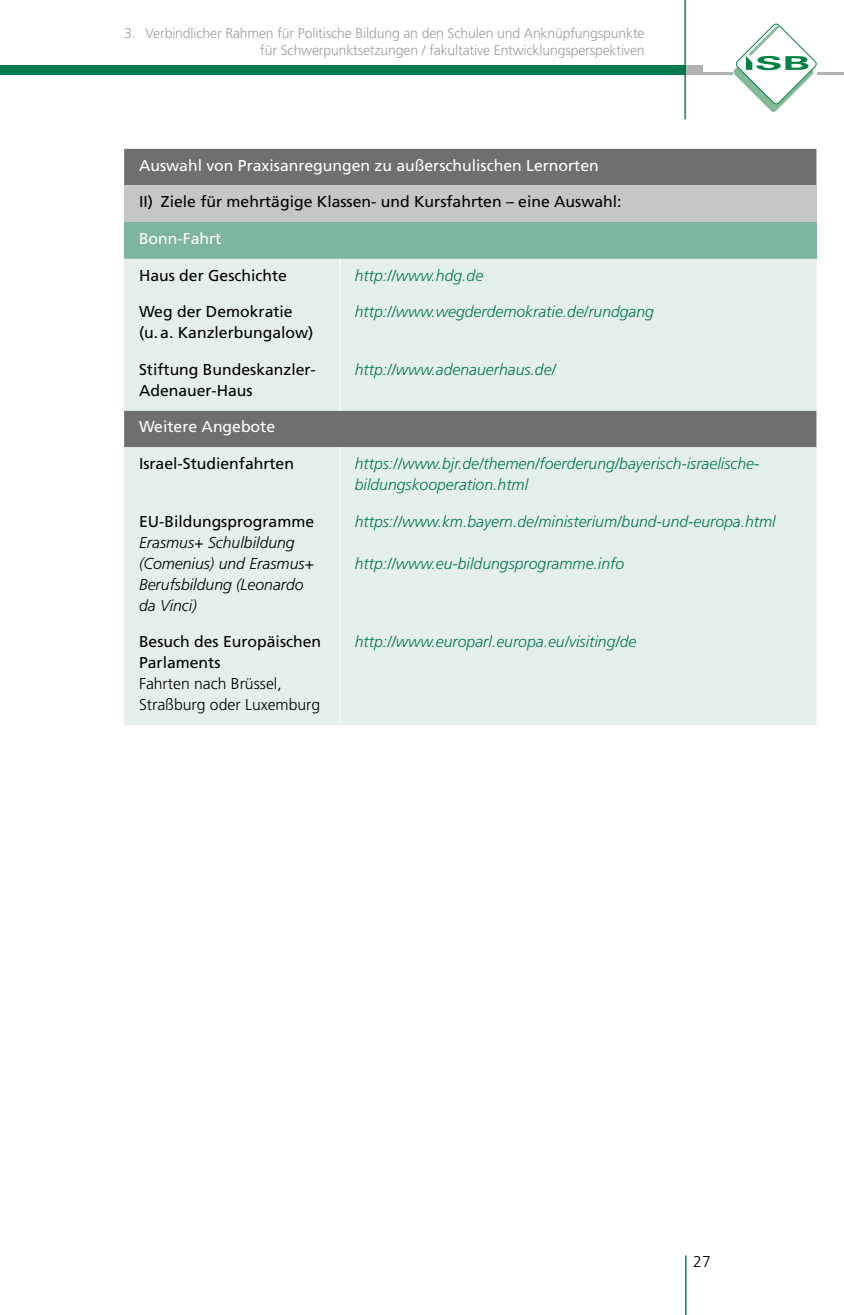
<style>
.page{position:relative;width:844px;height:1315px;background:#fff}
.page>*{position:absolute;margin:0;border:0;box-sizing:border-box;transform-origin:0 0}
.t1{font:italic 300 15.75px/21px "Frutiger LT Std";color:#00794d}
.t2{font:15.75px/21px "Frutiger LT Std";color:#000}
.t3{font:15.75px "Frutiger LT Std";color:#fff}
.t4{font:italic 300 15.75px/21px "Frutiger LT Std";color:#000}
.t5{font:300 15.75px/21px "Frutiger LT Std";color:#000}
.t6{font:300 14px/16.8px "Frutiger LT Std";letter-spacing:-.01em;color:#9c9d9d;text-align:right}
</style>
<div class="page">
<div style="left:682px;top:66px;width:20px;height:9px;background:#b1b2b3"></div>
<hr style="left:685px;top:72px;width:158px;height:3px;background:#b1b2b3">
<div style="left:0;top:66px;width:685px;height:9px;background:#00794d"></div>
<hr style="left:684px;top:0;width:1px;height:119px;background:#00794d">
<hr style="left:685px;top:1255px;width:1px;height:60px;background:#00794d">
<svg style="left:733px;top:24px;width:83px;height:88px"></svg>
<div style="left:124px;top:149px;width:692px;height:36px;background:#6f6f6e"></div>
<div style="left:124px;top:185px;width:692px;height:37px;background:#c5c6c6"></div>
<div style="left:124px;top:222px;width:692px;height:37px;background:#7db69d"></div>
<svg style="left:124px;top:259px;width:692px;height:466px;background:#dce5e1"></svg>
<hr style="left:339px;top:259px;width:1px;height:36px;background:#fff">
<hr style="left:339px;top:295px;width:1px;height:58px;background:#fff">
<hr style="left:339px;top:353px;width:1px;height:58px;background:#fff">
<hr style="left:339px;top:447px;width:1px;height:58px;background:#fff">
<hr style="left:339px;top:505px;width:1px;height:120px;background:#fff">
<hr style="left:339px;top:625px;width:1px;height:100px;background:#fff">
<p class="t6" style="left:124px;top:25px;width:522px">3. Verbindlicher Rahmen für Politische Bildung an den Schulen und Anknüpfungspunkte für Schwerpunktsetzungen / fakultative Entwicklungsperspektiven</p>
<p class="t3" style="left:139px;top:156px;width:461px">Auswahl von Praxisanregungen zu außerschulischen Lernorten</p>
<p class="t2" style="left:139px;top:191px;width:484px">II) Ziele für mehrtägige Klassen- und Kursfahrten – eine Auswahl:</p>
<p class="t3" style="left:139px;top:229px;width:84px">Bonn-Fahrt</p>
<p class="t2" style="left:139px;top:265px;width:149px">Haus der Geschichte</p>
<p class="t1" style="left:354px;top:265px;width:130px">http://www.hdg.de</p>
<p class="t2" style="left:139px;top:301px;width:176px">Weg der Demokratie (u.a. Kanzlerbungalow)</p>
<p class="t1" style="left:354px;top:301px;width:301px">http://www.wegderdemokratie.de/rundgang</p>
<p class="t2" style="left:139px;top:359px;width:178px">Stiftung Bundeskanzler-<br>Adenauer-Haus</p>
<p class="t1" style="left:354px;top:359px;width:203px">http://www.adenauerhaus.de/</p>
<p class="t3" style="left:139px;top:418px;width:138px">Weitere Angebote</p>
<p class="t2" style="left:139px;top:453px;width:156px">Israel-Studienfahrten</p>
<p class="t1" style="left:354px;top:453px;width:406px">https://www.bjr.de/themen/foerderung/bayerisch-israelische&shy;bildungskooperation.html</p>
<p class="t2" style="left:139px;top:511px;width:177px">EU-Bildungsprogramme</p>
<p class="t4" style="left:139px;top:532px;width:176px">Erasmus+ Schulbildung (Comenius) und Erasmus+<br>Berufsbildung (Leonardo da Vinci)</p>
<p class="t1" style="left:354px;top:511px;width:422px">https://www.km.bayern.de/ministerium/bund-und-europa.html</p>
<p class="t1" style="left:354px;top:553px;width:271px">http://www.eu-bildungsprogramme.info</p>
<p class="t2" style="left:139px;top:631px;width:184px">Besuch des Europäischen<br>Parlaments</p>
<p class="t5" style="left:139px;top:673px;width:183px">Fahrten nach Brüssel,<br>Straßburg oder Luxemburg</p>
<p class="t1" style="left:354px;top:631px;width:283px">http://www.europarl.europa.eu/visiting/de</p>
<p class="t5" style="left:693px;top:1251px;width:19px">27</p>
</div>
